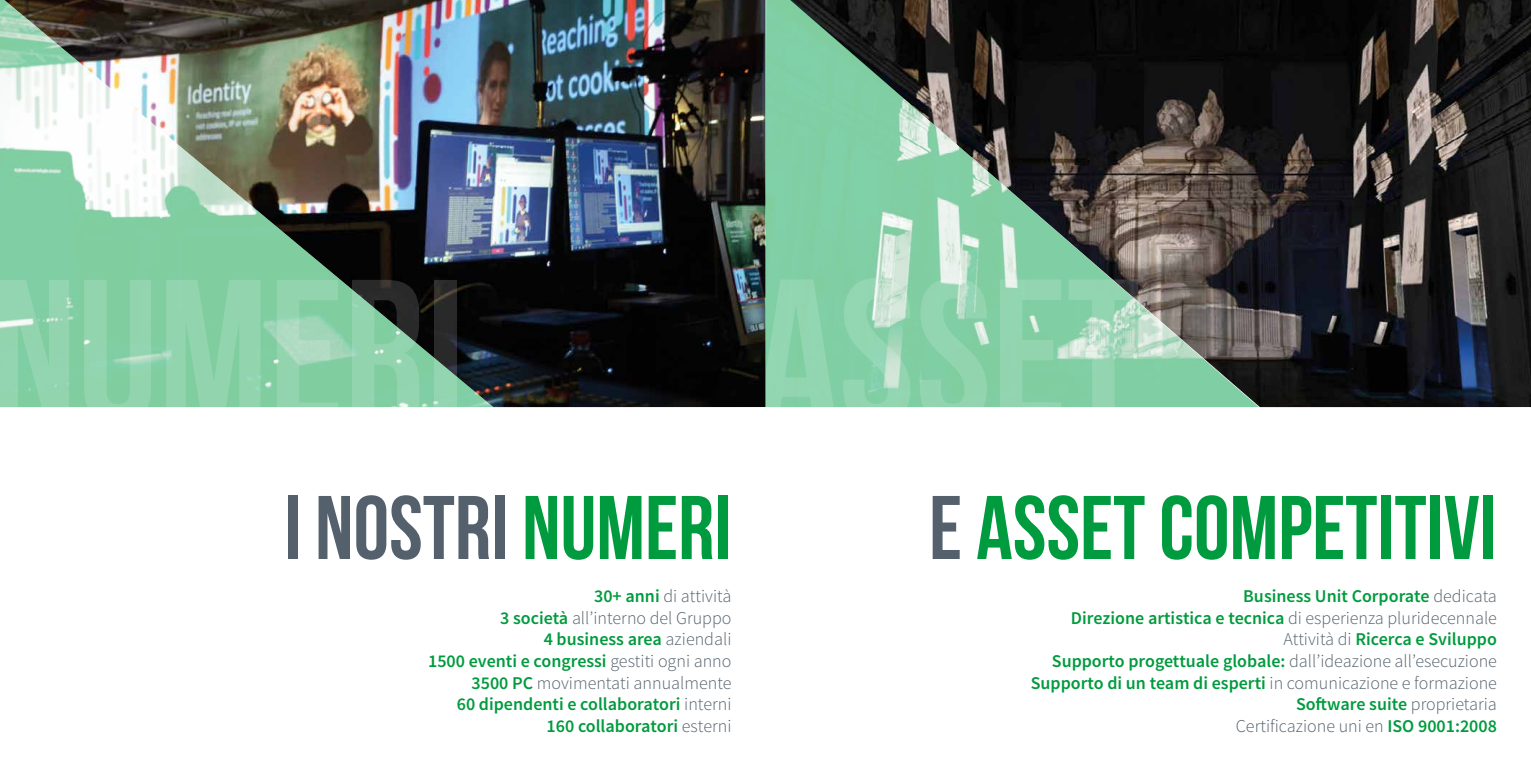
<style>
.page{position:relative;width:1531px;height:766px;background:#fff}
.page>*{position:absolute;margin:0;border:0;box-sizing:border-box;transform-origin:0 0}
.t1{font:700 90px "Bebas Neue";color:#009b3e}
.t2{font:700 90px "Bebas Neue";color:#54616c}
.t3{font:600 18px/21.6px "Source Sans Pro";color:#009b3e;text-align:right}
.s1{color:#009b3e}
.s2{font-weight:300;color:#54616c}
.s3{color:#54616c}
</style>
<div class="page">
<img style="left:1259px;top:0;width:272px;height:407px">
<img style="left:493px;top:0;width:766px;height:407px">
<img style="left:0;top:0;width:493px;height:407px">
<h1 class="t2" style="left:284px;top:478px;width:449px">I NOSTRI <span class="s1">NUMERI</span></h1>
<p class="t3" style="left:428px;top:585px;width:305px">30+ anni <span class="s2">di attività<br></span>3 società <span class="s2">all’interno del Gruppo<br></span>4 business area <span class="s2">aziendali<br></span>1500 eventi e congressi <span class="s2">gestiti ogni anno<br></span>3500 PC <span class="s2">movimentati annualmente<br></span>60 dipendenti e collaboratori <span class="s2">interni<br></span>160 collaboratori <span class="s2">esterni</span></p>
<h1 class="t1" style="left:929px;top:478px;width:569px"><span class="s3">E</span> ASSET COMPETITIVI</h1>
<p class="t3" style="left:1031px;top:585px;width:468px">Business Unit Corporate <span class="s2">dedicata<br></span>Direzione artistica e tecnica <span class="s2">di esperienza pluridecennale Attività di</span> Ricerca e Sviluppo<br>Supporto progettuale globale: <span class="s2">dall’ideazione all’esecuzione </span>Supporto di un team di esperti <span class="s2">in comunicazione e formazione </span>Software suite <span class="s2">proprietaria<br>Certificazione uni en</span> ISO 9001:2008</p>
</div>
